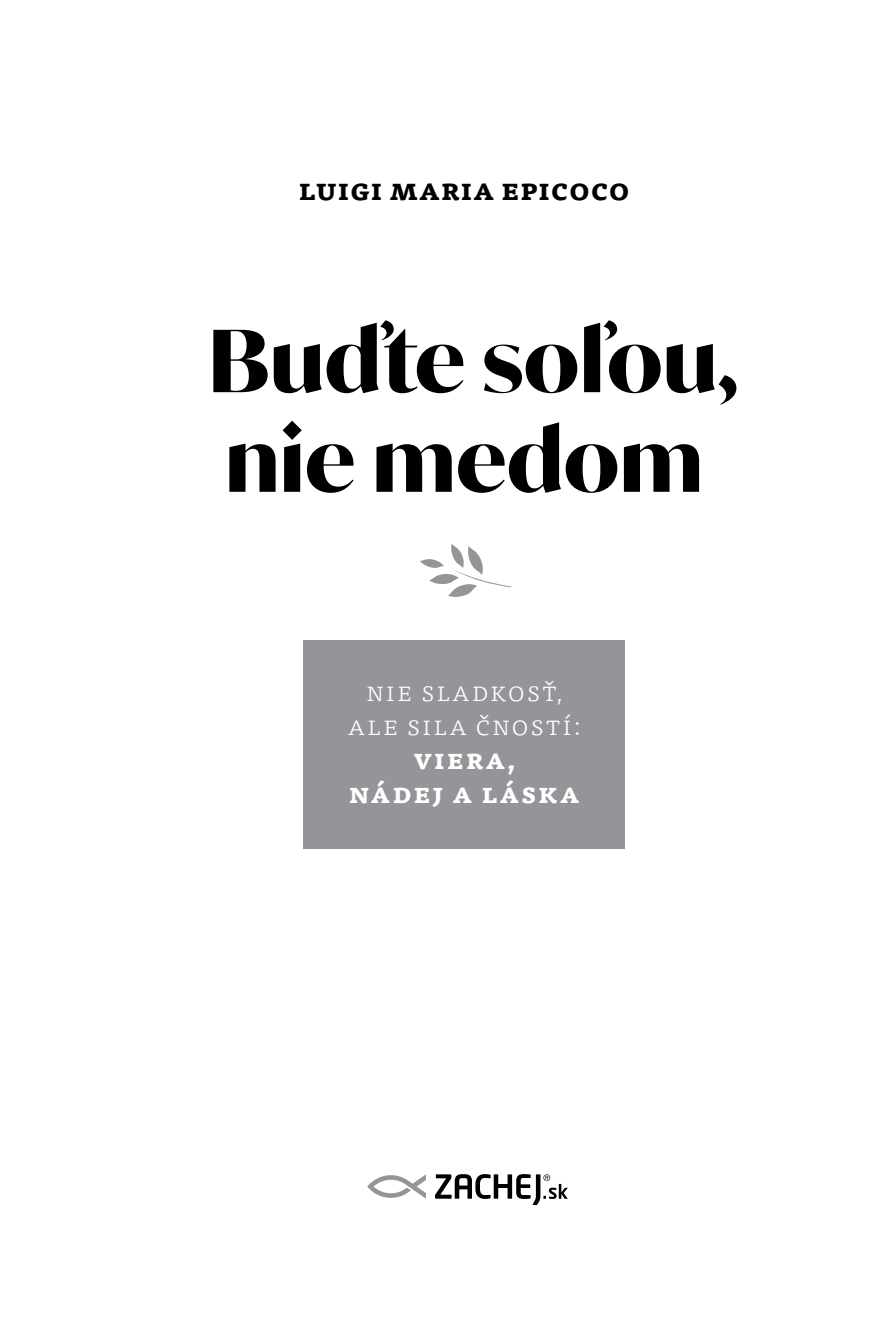
<style>
.page{position:relative;width:893px;height:1340px;background:#fff}
.page>*{position:absolute;margin:0;border:0;box-sizing:border-box;transform-origin:0 0}
.t1{font:700 85.73px/99.7px "Ivy Mode";color:#000}
.t2{font:700 29.93px "Tisa Pro";color:#000}
.t3{font:300 27.9px/33.8px "Tisa Pro";letter-spacing:.05em;color:#fff;text-align:center}
.t4{font:700 27.9px/33.8px "Tisa Pro";letter-spacing:.05em;color:#fff;text-align:center}
</style>
<div class="page">
<svg style="left:367px;top:1174px;width:59px;height:24px"></svg>
<svg style="left:435px;top:1174px;width:133px;height:31px"></svg>
<div style="left:303px;top:640px;width:322px;height:208px;background:#939598"></div>
<svg style="left:420px;top:544px;width:91px;height:53px"></svg>
<p class="t2" style="left:298px;top:165px;width:333px">luigi maria epicoco</p>
<h1 class="t1" style="left:208px;top:310px;width:532px">Buďte soľou, nie medom</h1>
<p class="t3" style="left:347px;top:673px;width:235px">nie sladkosť, ale sila čností:</p>
<p class="t4" style="left:349px;top:740px;width:233px">viera,<br>nádej a láska</p>
</div>
